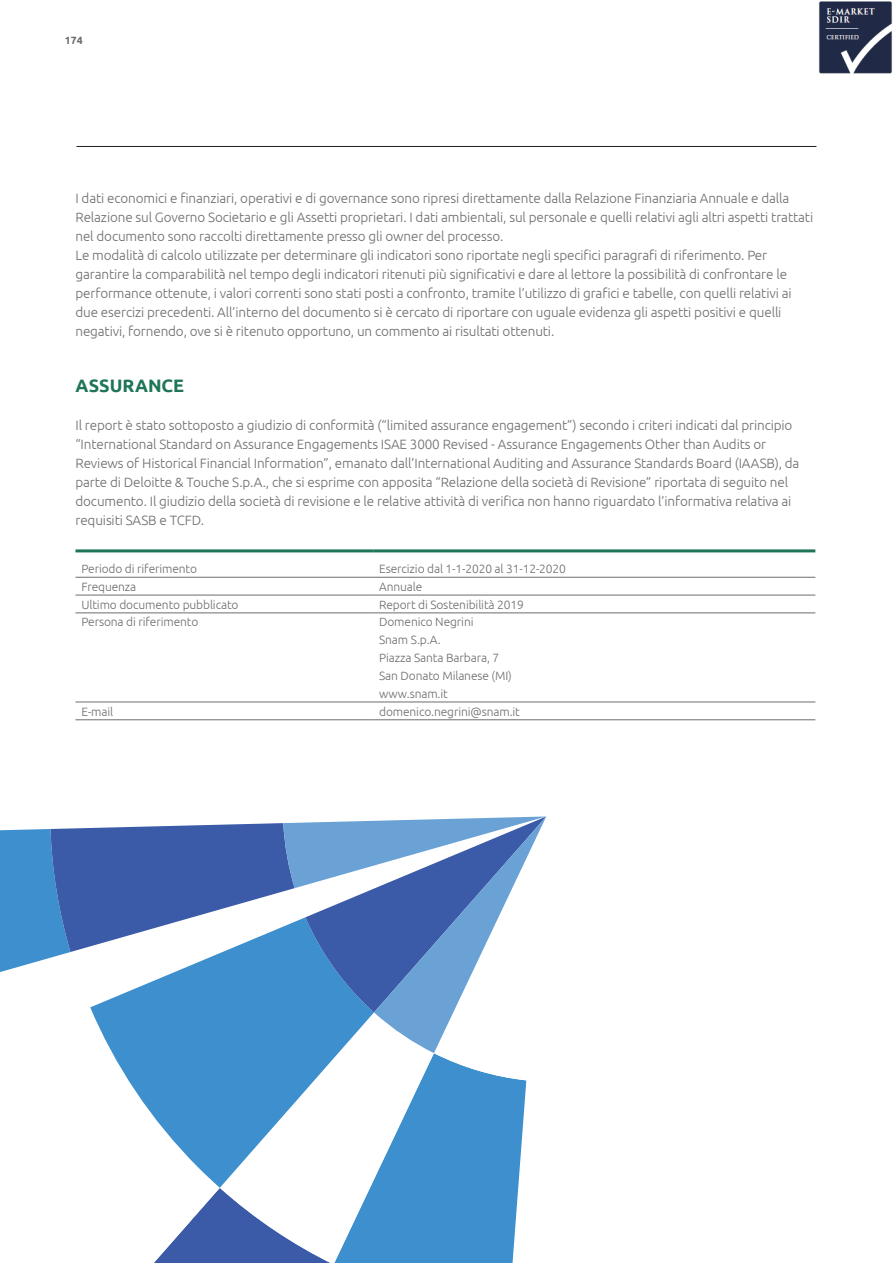
<style>
.page{position:relative;width:893px;height:1263px;background:#fff}
.page>*{position:absolute;margin:0;border:0;box-sizing:border-box;transform-origin:0 0}
._2021_TITOLO_II_BIS{font:700 18px "Ubuntu";color:#1e7656}
.Testo_corrente_2020{font:300 13.5px/18.9px "Ubuntu";letter-spacing:-.01em;color:#6c6d70}
.tabella_green_light{font:300 12px "Ubuntu";letter-spacing:-.01em;color:#6c6d70}
.t1{font:700 10.5px "Ubuntu";color:#6c6d70}
</style>
<div class="page">
<hr style="left:77px;top:146px;width:739px;height:1px;background:#241e1b">
<hr style="left:75px;top:549px;width:298px;height:3px;background:#1e7656">
<hr style="left:373px;top:549px;width:442px;height:3px;background:#1e7656">
<hr style="left:75px;top:719px;width:298px;height:1px;background:#6c6d70">
<hr style="left:373px;top:719px;width:442px;height:1px;background:#6c6d70">
<hr style="left:75px;top:577px;width:298px;height:1px;background:#6c6d70">
<hr style="left:373px;top:577px;width:442px;height:1px;background:#6c6d70">
<hr style="left:75px;top:595px;width:298px;height:1px;background:#6c6d70">
<hr style="left:373px;top:595px;width:442px;height:1px;background:#6c6d70">
<hr style="left:75px;top:612px;width:298px;height:1px;background:#6c6d70">
<hr style="left:373px;top:612px;width:442px;height:1px;background:#6c6d70">
<hr style="left:75px;top:702px;width:298px;height:1px;background:#6c6d70">
<hr style="left:373px;top:702px;width:442px;height:1px;background:#6c6d70">
<svg style="left:0;top:816px;width:546px;height:447px"></svg>
<img style="left:819px;top:1px;width:73px;height:73px">
<p class="t1" style="left:65px;top:34px;width:19px">174</p>
<p class="Testo_corrente_2020" style="left:75px;top:189px;width:739px">I dati economici e finanziari, operativi e di governance sono ripresi direttamente dalla Relazione Finanziaria Annuale e dalla<br>Relazione sul Governo Societario e gli Assetti proprietari. I dati ambientali, sul personale e quelli relativi agli altri aspetti trattati nel documento sono raccolti direttamente presso gli owner del processo.</p>
<p class="Testo_corrente_2020" style="left:75px;top:245px;width:718px">Le modalità di calcolo utilizzate per determinare gli indicatori sono riportate negli specifici paragrafi di riferimento. Per garantire la comparabilità nel tempo degli indicatori ritenuti più significativi e dare al lettore la possibilità di confrontare le performance ottenute, i valori correnti sono stati posti a confronto, tramite l’utilizzo di grafici e tabelle, con quelli relativi ai due esercizi precedenti. All’interno del documento si è cercato di riportare con uguale evidenza gli aspetti positivi e quelli negativi, fornendo, ove si è ritenuto opportuno, un commento ai risultati ottenuti.</p>
<p class="_2021_TITOLO_II_BIS" style="left:75px;top:375px;width:110px">ASSURANCE</p>
<p class="Testo_corrente_2020" style="left:75px;top:415px;width:725px">Il report è stato sottoposto a giudizio di conformità (“limited assurance engagement”) secondo i criteri indicati dal principio “International Standard on Assurance Engagements ISAE 3000 Revised - Assurance Engagements Other than Audits or<br>Reviews of Historical Financial Information”, emanato dall’International Auditing and Assurance Standards Board (IAASB), da</p>
<p class="Testo_corrente_2020" style="left:75px;top:472px;width:717px">parte di Deloitte &amp; Touche S.p.A., che si esprime con apposita “Relazione della società di Revisione” riportata di seguito nel documento. Il giudizio della società di revisione e le relative attività di verifica non hanno riguardato l’informativa relativa ai requisiti SASB e TCFD.</p>
<p class="tabella_green_light" style="left:81px;top:561px;width:117px">Periodo di riferimento</p>
<p class="tabella_green_light" style="left:379px;top:561px;width:188px">Esercizio dal 1-1-2020 al 31-12-2020</p>
<p class="tabella_green_light" style="left:81px;top:579px;width:56px">Frequenza</p>
<p class="tabella_green_light" style="left:379px;top:579px;width:45px">Annuale</p>
<p class="tabella_green_light" style="left:81px;top:597px;width:159px">Ultimo documento pubblicato</p>
<p class="tabella_green_light" style="left:379px;top:597px;width:146px">Report di Sostenibilità 2019</p>
<p class="tabella_green_light" style="left:81px;top:615px;width:118px">Persona di riferimento</p>
<p class="tabella_green_light" style="left:379px;top:615px;width:96px">Domenico Negrini</p>
<p class="tabella_green_light" style="left:379px;top:633px;width:63px">Snam S.p.A.</p>
<p class="tabella_green_light" style="left:379px;top:651px;width:122px">Piazza Santa Barbara, 7</p>
<p class="tabella_green_light" style="left:379px;top:668px;width:134px">San Donato Milanese (MI)</p>
<p class="tabella_green_light" style="left:379px;top:686px;width:70px">www.snam.it</p>
<p class="tabella_green_light" style="left:81px;top:704px;width:33px">E-mail</p>
<p class="tabella_green_light" style="left:379px;top:704px;width:142px">domenico.negrini@snam.it</p>
</div>
